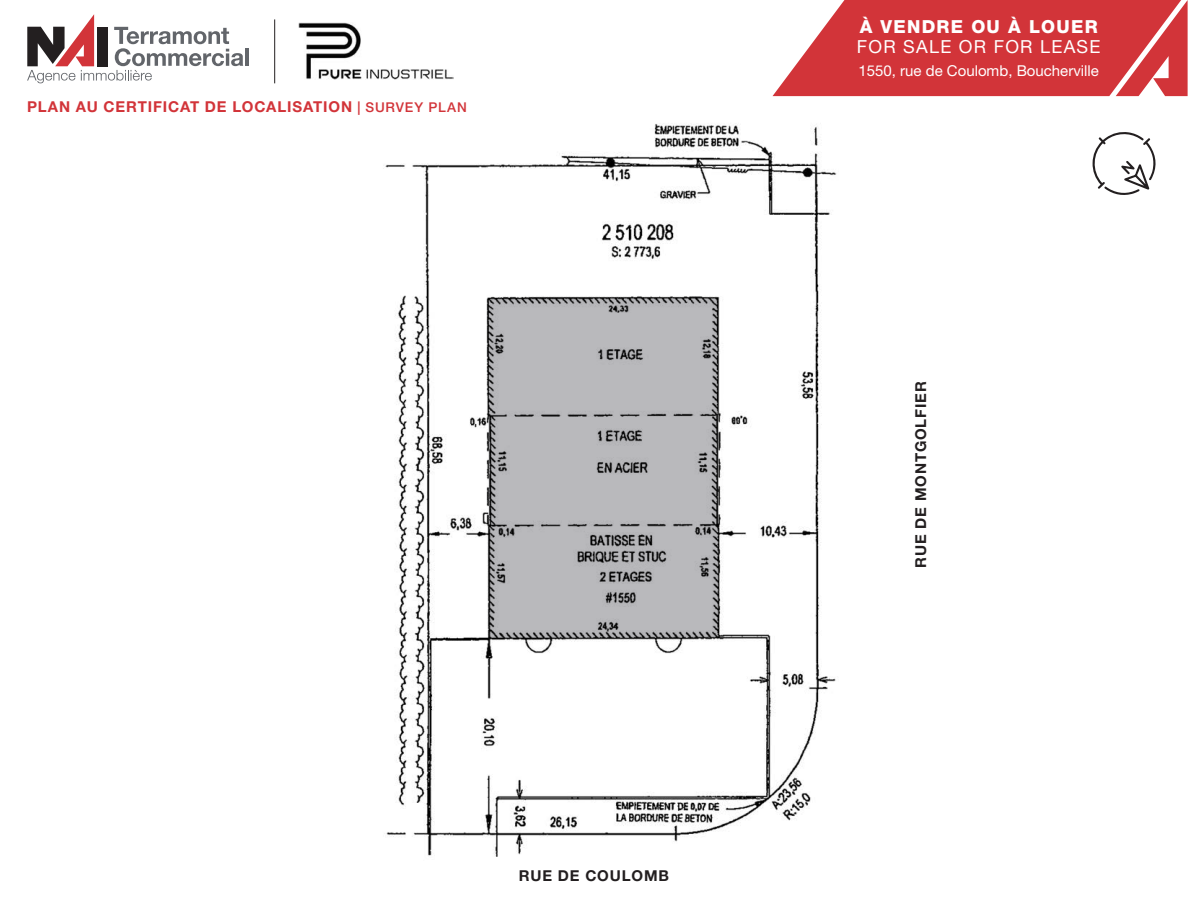
<style>
.page{position:relative;width:1188px;height:918px;background:#fff}
.page>*{position:absolute;margin:0;border:0;box-sizing:border-box;transform-origin:0 0}
.t1{font:18px "Helvetica Neue LT Std";letter-spacing:.07em;color:#fff}
.t2{font:800 18px "Helvetica Neue LT Std";letter-spacing:.07em;color:#fff}
.F_Titre_de_section_de_plan_FR___EN{font:700 15px "Helvetica Neue LT Std";letter-spacing:.06em;color:#d23439}
.t3{font:15px "Helvetica Neue LT Std";color:#fff}
.F_rue_de_la_prop__sur_les_plans{font:700 15px "Helvetica Neue LT Std";letter-spacing:.06em;color:#231f20}
.s1{font-weight:500;font-size:13.5px}
</style>
<div class="page">
<svg style="left:773px;top:0;width:415px;height:96px;background:#d74b4f"></svg>
<img style="left:383px;top:124px;width:454px;height:733px">
<svg style="left:1092px;top:132px;width:64px;height:63px"></svg>
<svg style="left:488px;top:298px;width:230px;height:340px;background:#ababae"></svg>
<hr style="left:245px;top:49px;width:4px;height:17px;background:#62656a">
<svg style="left:27px;top:14px;width:216px;height:69px"></svg>
<hr style="left:274px;top:19px;width:1px;height:64px;background:#231f20">
<img style="left:298px;top:23px;width:156px;height:56px">
<p class="F_Titre_de_section_de_plan_FR___EN" style="left:27px;top:97px;width:441px">PLAN AU CERTIFICAT DE LOCALISATION <span class="s1">| SURVEY PLAN</span></p>
<p class="F_rue_de_la_prop__sur_les_plans" style="left:519px;top:866px;width:152px">RUE DE COULOMB</p>
<p class="t2" style="left:860px;top:16px;width:240px">À VENDRE OU À LOUER</p>
<p class="t1" style="left:857px;top:35px;width:245px">FOR SALE OR FOR LEASE</p>
<p class="t3" style="left:859px;top:62px;width:242px">1550, rue de Coulomb, Boucherville</p>
<p class="F_rue_de_la_prop__sur_les_plans" style="left:912px;top:568px;width:188px;rotate:-90deg">RUE DE MONTGOLFIER</p>
</div>
